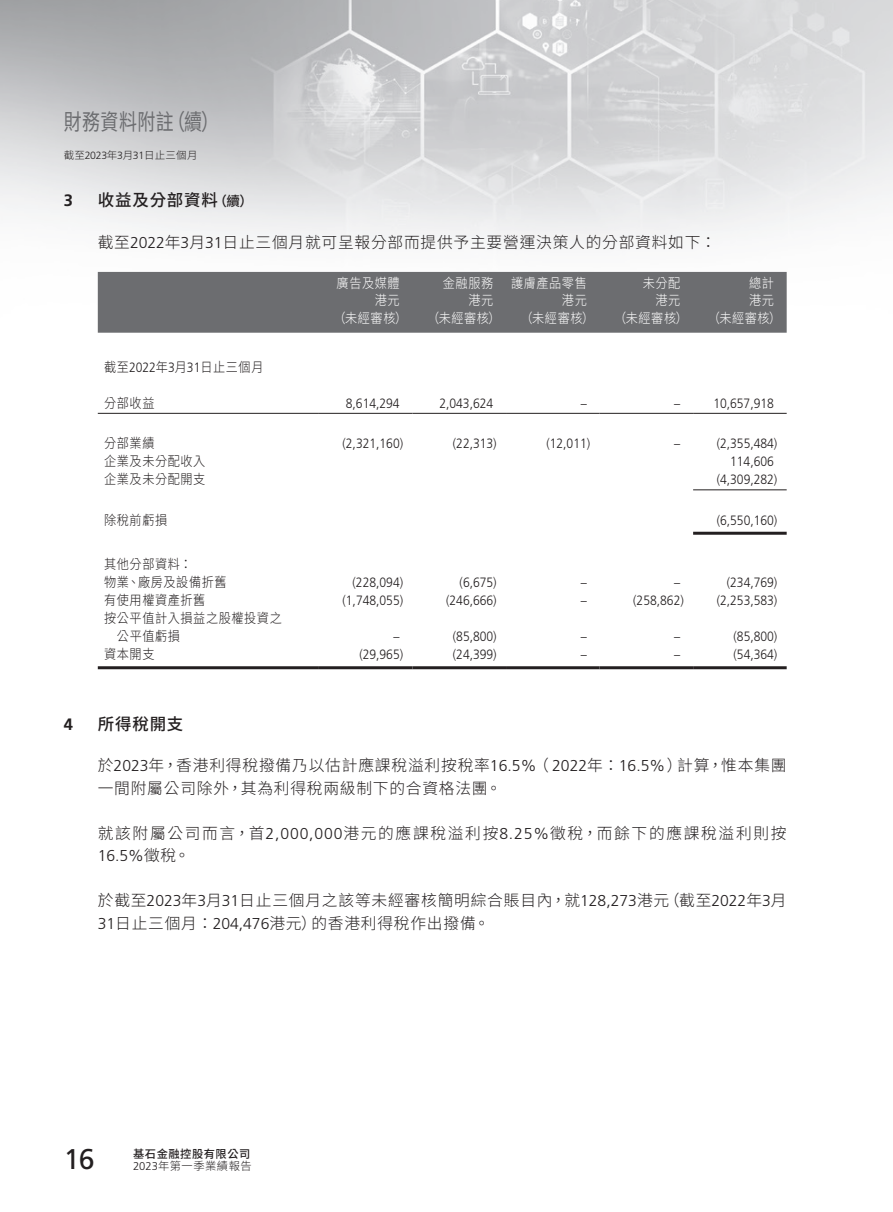
<style>
.page{position:relative;width:893px;height:1212px;background:#fff}
.page>*{position:absolute;margin:0;border:0;box-sizing:border-box;transform-origin:0 0}
.t1{font:28.5px "Frutiger LT Std";color:#231f20}
.t2{font:22.5px "Source Han Sans TC";letter-spacing:.025em;color:#6c6d70;scale:.8 1}
.Heading_1{font:500 16.5px "Source Han Sans TC";letter-spacing:.05em;color:#231f20}
.Heading_1-2{font:700 16.5px "Frutiger LT Std";color:#231f20}
.Body_Text{font:300 15.75px/22.5px "Source Han Sans TC";letter-spacing:.05em;color:#231f20}
.Body_Text-2{font:300 15.75px/22.5px "Source Han Sans TC";letter-spacing:.105em;color:#231f20}
.Body_Text-3{font:300 13.5px "Frutiger LT Std";color:#231f20;scale:.9 1}
.Body_Text-4{font:300 13.5px/18px "Source Han Sans TC";letter-spacing:.05em;color:#231f20;scale:.9 1}
.Body_Text-5{font:300 13.5px "Source Han Sans TC";letter-spacing:.05em;color:#fff;scale:.9 1}
.t3{font:500 11.25px/12px "Source Han Sans TC";letter-spacing:.05em;color:#231f20}
.t4{font:300 10.5px "Source Han Sans TC";letter-spacing:.025em;color:#231f20}
.s1{font-family:"Frutiger LT Std"}
.s2{font-size:13.5px}
.s3{font-family:"Frutiger LT Std";font-weight:300}
.s4{font-weight:300}
</style>
<div class="page">
<img style="left:0;top:0;width:893px;height:333px">
<div style="left:98px;top:272px;width:689px;height:61px;background:#6c6d70"></div>
<hr style="left:98px;top:413px;width:221px;height:1px;background:#231f20">
<hr style="left:319px;top:413px;width:93px;height:1px;background:#231f20">
<hr style="left:412px;top:413px;width:94px;height:1px;background:#231f20">
<hr style="left:506px;top:413px;width:94px;height:1px;background:#231f20">
<hr style="left:600px;top:413px;width:93px;height:1px;background:#231f20">
<hr style="left:693px;top:413px;width:94px;height:1px;background:#231f20">
<hr style="left:693px;top:489px;width:94px;height:1px;background:#231f20">
<hr style="left:693px;top:532px;width:94px;height:3px;background:#231f20">
<hr style="left:98px;top:666px;width:221px;height:3px;background:#231f20">
<hr style="left:319px;top:666px;width:93px;height:3px;background:#231f20">
<hr style="left:412px;top:666px;width:94px;height:3px;background:#231f20">
<hr style="left:506px;top:666px;width:94px;height:3px;background:#231f20">
<hr style="left:600px;top:666px;width:93px;height:3px;background:#231f20">
<hr style="left:693px;top:666px;width:94px;height:3px;background:#231f20">
<h2 class="t2" style="left:64px;top:109px;width:196px">財務資料附註（續）</h2>
<p class="t4" style="left:64px;top:149px;width:135px">截至<span class="s1">2023</span>年<span class="s1">3</span>月<span class="s1">31</span>日止三個月</p>
<p class="Heading_1-2" style="left:64px;top:190px;width:11px">3</p>
<p class="Heading_1" style="left:98px;top:191px;width:157px">收益及分部資料<span class="s2">（續）</span></p>
<p class="Body_Text" style="left:98px;top:231px;width:620px">截至<span class="s1">2022</span>年<span class="s1">3</span>月<span class="s1">31</span>日止三個月就可呈報分部而提供予主要營運決策人的分部資料如下：</p>
<p class="Body_Text-5" style="left:337px;top:275px;width:72px">廣告及媒體</p>
<p class="Body_Text-5" style="left:443px;top:275px;width:57px">金融服務</p>
<p class="Body_Text-5" style="left:511px;top:275px;width:86px">護膚產品零售</p>
<p class="Body_Text-5" style="left:643px;top:275px;width:43px">未分配</p>
<p class="Body_Text-5" style="left:749px;top:275px;width:29px">總計</p>
<p class="Body_Text-5" style="left:375px;top:293px;width:29px">港元</p>
<p class="Body_Text-5" style="left:468px;top:293px;width:29px">港元</p>
<p class="Body_Text-5" style="left:562px;top:293px;width:29px">港元</p>
<p class="Body_Text-5" style="left:655px;top:293px;width:29px">港元</p>
<p class="Body_Text-5" style="left:749px;top:293px;width:29px">港元</p>
<p class="Body_Text-5" style="left:333px;top:310px;width:83px">（未經審核）</p>
<p class="Body_Text-5" style="left:427px;top:310px;width:83px">（未經審核）</p>
<p class="Body_Text-5" style="left:521px;top:310px;width:83px">（未經審核）</p>
<p class="Body_Text-5" style="left:614px;top:310px;width:83px">（未經審核）</p>
<p class="Body_Text-5" style="left:708px;top:310px;width:83px">（未經審核）</p>
<p class="Body_Text-4" style="left:104px;top:358px;width:178px">截至<span class="s1">2022</span>年<span class="s1">3</span>月<span class="s1">31</span>日止三個月</p>
<p class="Body_Text-4" style="left:104px;top:394px;width:57px">分部收益</p>
<p class="Body_Text-3" style="left:346px;top:395px;width:61px">8,614,294</p>
<p class="Body_Text-3" style="left:439px;top:395px;width:61px">2,043,624</p>
<p class="Body_Text-3" style="left:581px;top:395px;width:8px">–</p>
<p class="Body_Text-3" style="left:674px;top:395px;width:8px">–</p>
<p class="Body_Text-3" style="left:713px;top:395px;width:69px">10,657,918</p>
<p class="Body_Text-4" style="left:104px;top:434px;width:57px">分部業績</p>
<p class="Body_Text-3" style="left:343px;top:436px;width:69px">(2,321,160)</p>
<p class="Body_Text-3" style="left:453px;top:436px;width:50px">(22,313)</p>
<p class="Body_Text-3" style="left:546px;top:436px;width:50px">(12,011)</p>
<p class="Body_Text-3" style="left:674px;top:436px;width:8px">–</p>
<p class="Body_Text-3" style="left:717px;top:436px;width:69px">(2,355,484)</p>
<p class="Body_Text-4" style="left:104px;top:452px;width:114px">企業及未分配收入</p>
<p class="Body_Text-3" style="left:730px;top:454px;width:50px">114,606</p>
<p class="Body_Text-4" style="left:104px;top:470px;width:114px">企業及未分配開支</p>
<p class="Body_Text-3" style="left:717px;top:472px;width:69px">(4,309,282)</p>
<p class="Body_Text-4" style="left:104px;top:511px;width:72px">除稅前虧損</p>
<p class="Body_Text-3" style="left:717px;top:512px;width:69px">(6,550,160)</p>
<p class="Body_Text-4" style="left:104px;top:555px;width:99px">其他分部資料：</p>
<p class="Body_Text-4" style="left:104px;top:573px;width:138px">物業、廠房及設備折舊</p>
<p class="Body_Text-3" style="left:353px;top:575px;width:58px">(228,094)</p>
<p class="Body_Text-3" style="left:460px;top:575px;width:43px">(6,675)</p>
<p class="Body_Text-3" style="left:581px;top:575px;width:8px">–</p>
<p class="Body_Text-3" style="left:674px;top:575px;width:8px">–</p>
<p class="Body_Text-3" style="left:727px;top:575px;width:58px">(234,769)</p>
<p class="Body_Text-4" style="left:104px;top:591px;width:114px">有使用權資產折舊</p>
<p class="Body_Text-3" style="left:343px;top:593px;width:69px">(1,748,055)</p>
<p class="Body_Text-3" style="left:446px;top:593px;width:58px">(246,666)</p>
<p class="Body_Text-3" style="left:581px;top:593px;width:8px">–</p>
<p class="Body_Text-3" style="left:633px;top:593px;width:58px">(258,862)</p>
<p class="Body_Text-3" style="left:717px;top:593px;width:69px">(2,253,583)</p>
<p class="Body_Text-4" style="left:117px;top:609px;width:185px;text-indent:-13px">按公平值計入損益之股權投資之公平值虧損</p>
<p class="Body_Text-3" style="left:394px;top:629px;width:8px">–</p>
<p class="Body_Text-3" style="left:453px;top:629px;width:50px">(85,800)</p>
<p class="Body_Text-3" style="left:581px;top:629px;width:8px">–</p>
<p class="Body_Text-3" style="left:674px;top:629px;width:8px">–</p>
<p class="Body_Text-3" style="left:734px;top:629px;width:50px">(85,800)</p>
<p class="Body_Text-4" style="left:104px;top:645px;width:57px">資本開支</p>
<p class="Body_Text-3" style="left:359px;top:647px;width:50px">(29,965)</p>
<p class="Body_Text-3" style="left:453px;top:647px;width:50px">(24,399)</p>
<p class="Body_Text-3" style="left:581px;top:647px;width:8px">–</p>
<p class="Body_Text-3" style="left:674px;top:647px;width:8px">–</p>
<p class="Body_Text-3" style="left:734px;top:647px;width:50px">(54,364)</p>
<p class="Heading_1-2" style="left:64px;top:714px;width:11px">4</p>
<p class="Heading_1" style="left:98px;top:714px;width:87px">所得稅開支</p>
<p class="Body_Text" style="left:98px;top:754px;width:690px">於<span class="s1">2023</span>年，香港利得稅撥備乃以估計應課稅溢利按稅率<span class="s1">16.5%</span>（ <span class="s1">2022</span>年：<span class="s1">16.5%</span>）計算，惟本集團一間附屬公司除外，其為利得稅兩級制下的合資格法團。</p>
<p class="Body_Text-2" style="left:98px;top:822px;width:690px">就該附屬公司而言，首<span class="s1">2,000,000</span>港元的應課稅溢利按<span class="s1">8.25%</span>徵稅，而餘下的應課稅溢利則按<br><span class="s1">16.5%</span>徵稅。</p>
<p class="Body_Text" style="left:98px;top:889px;width:690px">於截至<span class="s1">2023</span>年<span class="s1">3</span>月<span class="s1">31</span>日止三個月之該等未經審核簡明綜合賬目內，就<span class="s1">128,273</span>港元（截至<span class="s1">2022</span>年<span class="s1">3</span>月<br><span class="s1">31</span>日止三個月：<span class="s1">204,476</span>港元）的香港利得稅作出撥備。</p>
<h1 class="t1" style="left:64px;top:1142px;width:32px">16</h1>
<p class="t3" style="left:133px;top:1148px;width:120px">基石金融控股有限公司<br><span class="s3">2023</span><span class="s4">年第一季業績報告</span></p>
</div>
